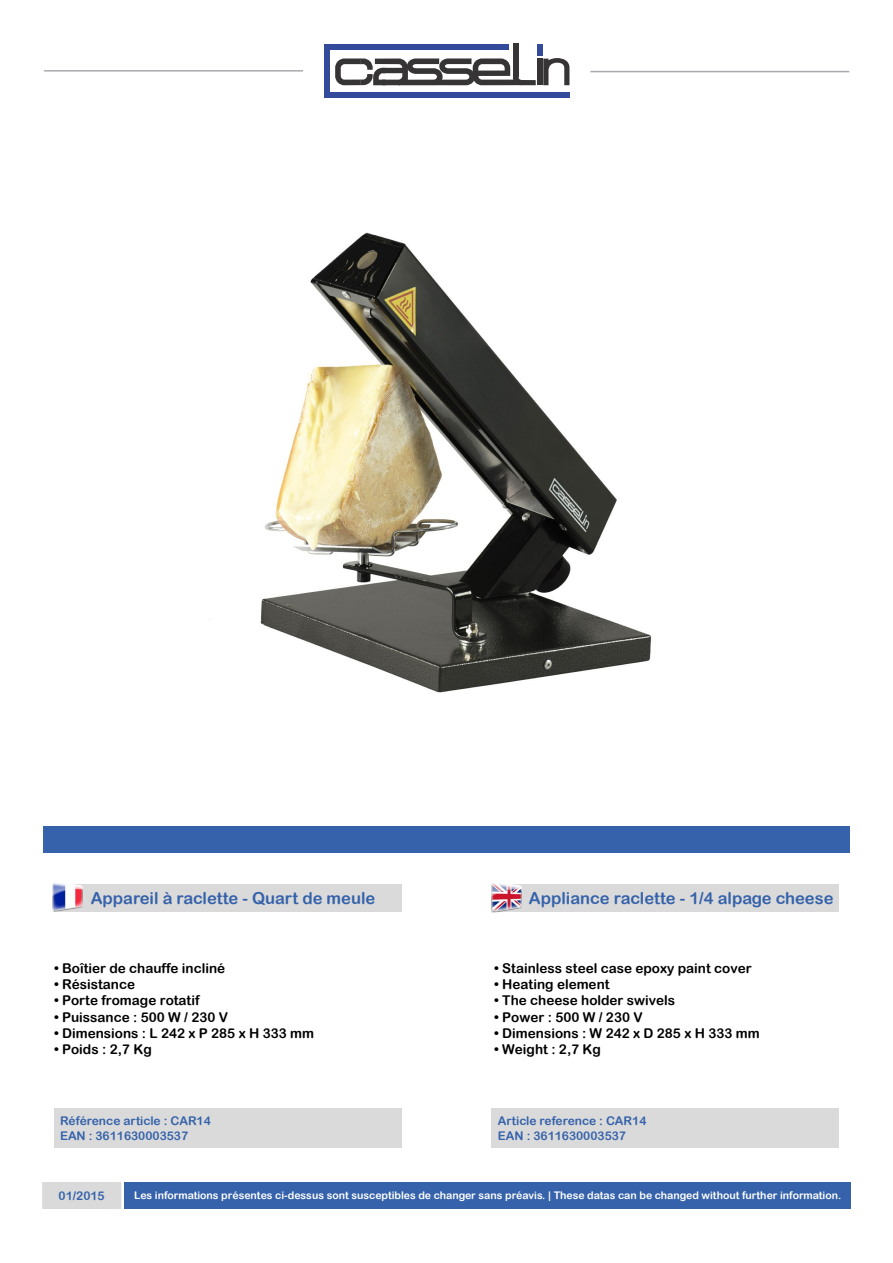
<style>
.page{position:relative;width:893px;height:1263px;background:#fff}
.page>*{position:absolute;margin:0;border:0;box-sizing:border-box;transform-origin:0 0}
.t1{font:900 54.3px "Walkway";color:#363434}
.t2{font:16.5px "Arial Rounded MT Bold";color:#3562aa}
.t3{font:13.5px "Arial Rounded MT Bold";color:#000}
.t4{font:12px/14.4px "Arial Rounded MT Bold";color:#3562aa}
.t5{font:10.5px "Arial Rounded MT Bold";color:#fff}
</style>
<div class="page">
<div style="left:42px;top:1182px;width:80px;height:27px;background:#dadada"></div>
<div style="left:54px;top:1108px;width:347px;height:40px;background:#dadada"></div>
<div style="left:492px;top:1108px;width:347px;height:40px;background:#dadada"></div>
<div style="left:324px;top:92px;width:246px;height:6px;background:#344a9b"></div>
<div style="left:324px;top:44px;width:184px;height:6px;background:#344a9b"></div>
<div style="left:324px;top:47px;width:5px;height:48px;background:#344a9b"></div>
<div style="left:537px;top:59px;width:5px;height:26px;background:#363434"></div>
<div style="left:513px;top:44px;width:5px;height:33px;background:#363434"></div>
<div style="left:523px;top:80px;width:13px;height:5px;background:#363434"></div>
<svg style="left:335px;top:58px;width:188px;height:27px"></svg>
<div style="left:537px;top:44px;width:5px;height:11px;background:#344a9b"></div>
<hr style="left:44px;top:70px;width:259px;height:2px;background:#a7a9ac">
<hr style="left:590px;top:71px;width:259px;height:1px;background:#a7a9ac">
<div style="left:125px;top:1182px;width:725px;height:27px;background:#3562aa"></div>
<div style="left:43px;top:826px;width:807px;height:27px;background:#3562aa"></div>
<img style="left:491px;top:883px;width:33px;height:30px">
<img style="left:52px;top:883px;width:32px;height:29px">
<img style="left:260px;top:232px;width:392px;height:461px">
<h1 class="t1" style="left:542px;top:38px;width:30px">n</h1>
<p class="t2" style="left:91px;top:888px;width:286px">Appareil à raclette - Quart de meule</p>
<p class="t2" style="left:529px;top:888px;width:306px">Appliance raclette - 1/4 alpage cheese</p>
<p class="t3" style="left:54px;top:960px;width:173px">• Boîtier de chauffe incliné</p>
<p class="t3" style="left:54px;top:976px;width:83px">• Résistance</p>
<p class="t3" style="left:54px;top:992px;width:147px">• Porte fromage rotatif</p>
<p class="t3" style="left:54px;top:1009px;width:176px">• Puissance : 500 W / 230 V</p>
<p class="t3" style="left:54px;top:1025px;width:262px">• Dimensions : L 242 x P 285 x H 333 mm</p>
<p class="t3" style="left:54px;top:1041px;width:99px">• Poids : 2,7 Kg</p>
<p class="t3" style="left:494px;top:960px;width:259px">• Stainless steel case epoxy paint cover</p>
<p class="t3" style="left:494px;top:976px;width:117px">• Heating element</p>
<p class="t3" style="left:494px;top:992px;width:183px">• The cheese holder swivels</p>
<p class="t3" style="left:494px;top:1009px;width:150px">• Power : 500 W / 230 V</p>
<p class="t3" style="left:494px;top:1025px;width:267px">• Dimensions : W 242 x D 285 x H 333 mm</p>
<p class="t3" style="left:494px;top:1041px;width:108px">• Weight : 2,7 Kg</p>
<p class="t4" style="left:60px;top:1113px;width:152px">Référence article : CAR14<br>EAN : 3611630003537</p>
<p class="t4" style="left:498px;top:1113px;width:150px">Article reference : CAR14<br>EAN : 3611630003537</p>
<p class="t4" style="left:59px;top:1188px;width:48px">01/2015</p>
<p class="t5" style="left:134px;top:1189px;width:709px">Les informations présentes ci-dessus sont susceptibles de changer sans préavis. | These datas can be changed without further information.</p>
</div>
